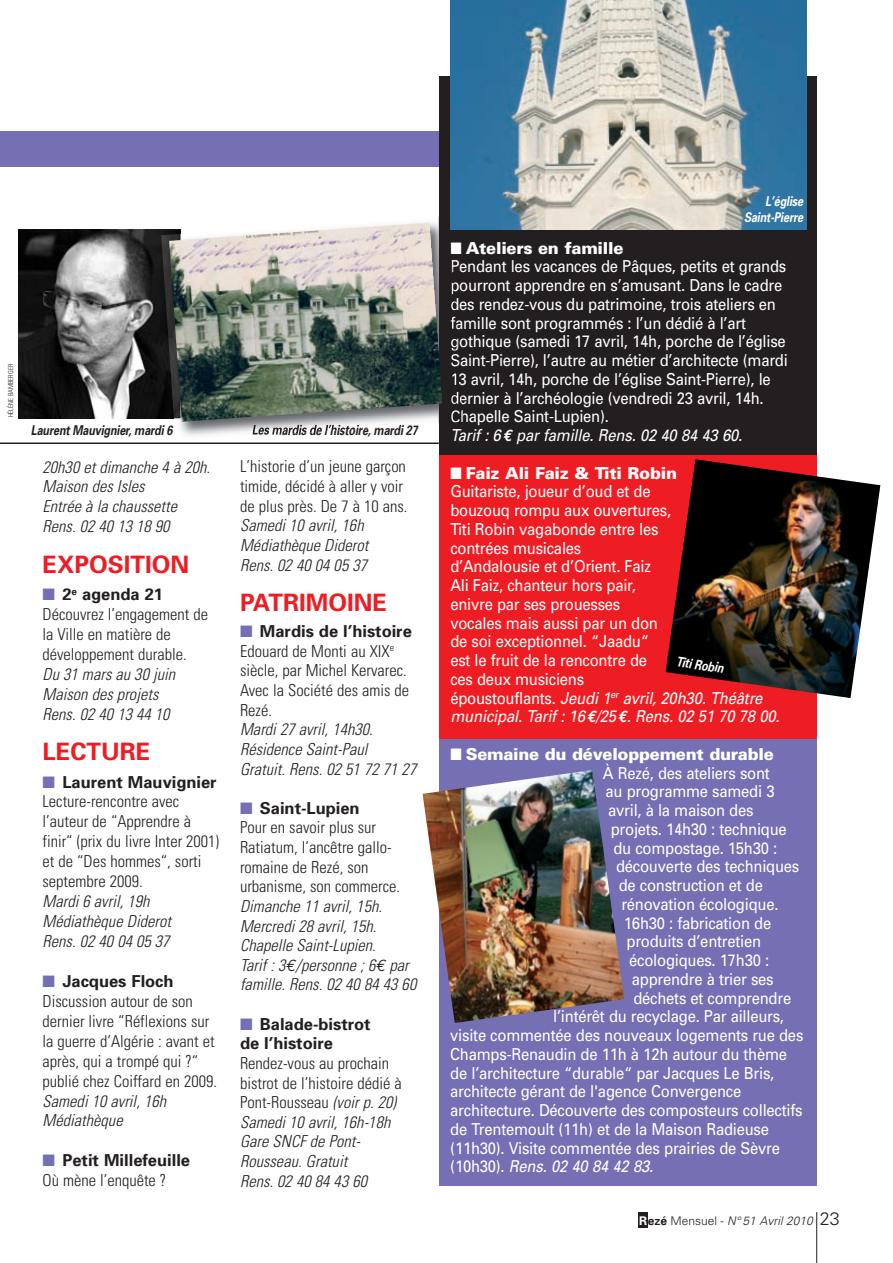
<style>
.page{position:relative;width:893px;height:1263px;background:#fff}
.page>*{position:absolute;margin:0;border:0;box-sizing:border-box;transform-origin:0 0}
.t1{font:700 24px "Univers";color:#ee1d23}
.t2{font:16.5px/18.8px "Univers";letter-spacing:-.015em;color:#fff;scale:.9 1}
.t3{font:300 condensed 16.5px/20px "Univers";color:#231f20}
.t4{font:italic 300 condensed 16.5px/19.6px "Univers";letter-spacing:.005em;color:#231f20}
.t5{font:700 16.5px/20px "Univers";color:#231f20}
.t6{font:900 16.5px "Univers";letter-spacing:-.015em;color:#fff}
.t7{font:italic 16.5px "Univers";letter-spacing:-.01em;color:#fff;scale:.9 1}
.t8{font:italic 700 13.5px "Univers";letter-spacing:-.01em;color:#231f20;scale:.8 1}
.t9{font:italic 700 13.5px/16.2px "Univers";letter-spacing:-.01em;color:#fff;text-align:right;scale:.8 1}
.t10{font:italic 300 12px "Univers";letter-spacing:.005em;color:#231f20}
.t11{font:300 condensed 6.75px "Univers";color:#231f20}
.s1{color:#756fb3}
.s2{font-weight:700;font-stretch:normal}
.s3{font-weight:300;font-stretch:condensed}
.s4{font-family:"Euro Mono";font-weight:400;font-stretch:normal}
.s5{font-style:normal}
.s6{font-weight:900}
.s7{font-style:italic}
.s8{font-family:"Euro Mono";font-weight:700;font-style:italic}
.s9{font-weight:700;font-style:normal;color:#fff}
.s10{font-weight:700;font-style:normal}
.s11{font-style:normal;font-size:18px}
</style>
<div class="page">
<div style="left:0;top:132px;width:816px;height:35px;background:#756fb3"></div>
<hr style="left:0;top:442px;width:439px;height:2px;background:#231f20">
<img style="left:18px;top:230px;width:151px;height:188px">
<div style="left:439px;top:77px;width:377px;height:1109px;background:#231f20"></div>
<div style="left:439px;top:737px;width:377px;height:449px;background:#756fb3"></div>
<div style="left:439px;top:455px;width:377px;height:284px;background:#ee1d23"></div>
<img style="left:450px;top:0;width:357px;height:230px">
<img style="left:666px;top:459px;width:214px;height:239px">
<img style="left:423px;top:770px;width:201px;height:253px">
<hr style="left:816px;top:1212px;width:1px;height:51px;background:#231f20">
<div style="left:638px;top:1212px;width:10px;height:15px;background:#231f20"></div>
<img style="left:179px;top:216px;width:260px;height:220px">
<img style="left:161px;top:234px;width:8px;height:184px">
<img style="left:252px;top:425px;width:93px;height:10px">
<img style="left:450px;top:215px;width:13px;height:208px">
<svg style="left:452px;top:261px;width:1px;height:12px"></svg>
<svg style="left:452px;top:281px;width:2px;height:13px"></svg>
<svg style="left:451px;top:300px;width:4px;height:10px"></svg>
<img style="left:451px;top:316px;width:6px;height:14px">
<img style="left:451px;top:337px;width:7px;height:14px">
<img style="left:451px;top:354px;width:8px;height:14px">
<svg style="left:452px;top:373px;width:9px;height:13px"></svg>
<svg style="left:451px;top:392px;width:11px;height:12px"></svg>
<svg style="left:451px;top:410px;width:12px;height:12px"></svg>
<img style="left:169px;top:223px;width:273px;height:199px">
<p class="t11" style="left:8px;top:417px;width:55px;rotate:-90deg">HÉLÈNE BAMBERGER</p>
<p class="t8" style="left:31px;top:425px;width:179px">Laurent Mauvignier, mardi 6</p>
<p class="t8" style="left:252px;top:425px;width:209px">Les mardis de l’histoire, mardi 27</p>
<p class="t4" style="left:43px;top:458px;width:169px">20h30 et dimanche 4 à 20h.<br>Maison des Isles<br>Entrée à la chaussette<br>Rens. 02 40 13 18 90</p>
<h1 class="t1" style="left:43px;top:555px;width:148px">EXPOSITION</h1>
<p class="t3" style="left:43px;top:586px;width:167px"><span class="s1">■</span> <span class="s2">2</span><sup>e</sup> <span class="s2">agenda 21<br></span>Découvrez l’engagement de la Ville en matière de développement durable.</p>
<p class="t4" style="left:43px;top:665px;width:134px">Du 31 mars au 30 juin<br>Maison des projets<br>Rens. 02 40 13 44 10</p>
<h1 class="t1" style="left:43px;top:743px;width:109px">LECTURE</h1>
<p class="t3" style="left:43px;top:773px;width:178px"><span class="s1">■</span> <span class="s2">Laurent Mauvignier<br></span>Lecture-rencontre avec l’auteur de “Apprendre à finir“ (prix du livre Inter 2001) et de “Des hommes“, sorti septembre 2009.</p>
<p class="t4" style="left:43px;top:893px;width:130px">Mardi 6 avril, 19h<br>Médiathèque Diderot<br>Rens. 02 40 04 05 37</p>
<p class="t3" style="left:43px;top:972px;width:176px"><span class="s1">■</span> <span class="s2">Jacques Floch<br></span>Discussion autour de son dernier livre “Réflexions sur la guerre d’Algérie : avant et après, qui a trompé qui ?“ publié chez Coiffard en 2009.</p>
<p class="t4" style="left:43px;top:1092px;width:125px">Samedi 10 avril, 16h<br>Médiathèque</p>
<p class="t5" style="left:43px;top:1152px;width:149px"><span class="s1">■</span> Petit Millefeuille<br><span class="s3">Où mène l’enquête ?</span></p>
<p class="t3" style="left:240px;top:458px;width:169px">L’historie d’un jeune garçon timide, décidé à aller y voir de plus près. De 7 à 10 ans.</p>
<p class="t4" style="left:240px;top:517px;width:130px">Samedi 10 avril, 16h<br>Médiathèque Diderot<br>Rens. 02 40 04 05 37</p>
<h1 class="t1" style="left:240px;top:593px;width:148px">PATRIMOINE</h1>
<p class="t3" style="left:240px;top:623px;width:173px"><span class="s1">■</span> <span class="s2">Mardis de l’histoire<br></span>Edouard de Monti au XIX<sup>e </sup>siècle, par Michel Kervarec.<br>Avec la Société des amis de<br>Rezé.</p>
<p class="t4" style="left:240px;top:721px;width:178px">Mardi 27 avril, 14h30.<br>Résidence Saint-Paul<br>Gratuit. Rens. 02 51 72 71 27</p>
<p class="t3" style="left:240px;top:800px;width:162px"><span class="s1">■</span> <span class="s2">Saint-Lupien<br></span>Pour en savoir plus sur<br>Ratiatum, l’ancêtre gallo&shy;romaine de Rezé, son urbanisme, son commerce.</p>
<p class="t4" style="left:240px;top:898px;width:178px">Dimanche 11 avril, 15h.<br>Mercredi 28 avril, 15h.<br>Chapelle Saint-Lupien.<br>Tarif : 3<span class="s4">€</span>/personne ; 6<span class="s4">€</span> par famille. Rens. 02 40 84 43 60</p>
<p class="t5" style="left:240px;top:1015px;width:132px"><span class="s1">■</span> Balade-bistrot de l’histoire</p>
<p class="t4" style="left:240px;top:1055px;width:163px"><span class="s5">Rendez-vous au prochain bistrot de l’histoire dédié à<br>Pont-Rousseau</span> (voir p. 20)<br>Samedi 10 avril, 16h-18h<br>Gare SNCF de Pont-<br>Rousseau. Gratuit<br>Rens. 02 40 84 43 60</p>
<p class="t9" style="left:744px;top:194px;width:75px">L’église<br>Saint-Pierre</p>
<p class="t2" style="left:450px;top:240px;width:377px">■ <span class="s6">Ateliers en famille<br></span>Pendant les vacances de Pâques, petits et grands pourront apprendre en s’amusant. Dans le cadre des rendez-vous du patrimoine, trois ateliers en famille sont programmés : l’un dédié à l’art gothique (samedi 17 avril, 14h, porche de l’église Saint-Pierre), l’autre au métier d’architecte (mardi 13 avril, 14h, porche de l’église Saint-Pierre), le dernier à l’archéologie (vendredi 23 avril, 14h.<br>Chapelle Saint-Lupien).<br><span class="s7">Tarif : 6</span> <span class="s8">€</span> <span class="s7">par famille. Rens. 02 40 84 43 60.</span></p>
<p class="t2" style="left:450px;top:465px;width:367px">■ <span class="s6">Faiz Ali Faiz &amp; Titi Robin<br></span>Guitariste, joueur d’oud et de<br>bouzouq rompu aux ouvertures,<br>Titi Robin vagabonde entre les<br>contrées musicales<br>d’Andalousie et d’Orient. Faiz<br>Ali Faiz, chanteur hors pair,<br>enivre par ses prouesses<br>vocales mais aussi par un don<br>de soi exceptionnel. “Jaadu“<br>est le fruit de la rencontre de<br>ces deux musiciens<br>époustouflants. <span class="s7">Jeudi 1</span><sup>er</sup> <span class="s7">avril, 20h30. Théâtre municipal. Tarif : 16</span> <span class="s8">€</span><span class="s7">/25</span> <span class="s8">€</span><span class="s7">. Rens. 02 51 70 78 00.</span></p>
<p class="t6" style="left:450px;top:748px;width:325px">■ Semaine du développement durable</p>
<p class="t2" style="left:603px;top:765px;width:187px">À Rezé, des ateliers sont</p>
<p class="t2" style="left:606px;top:784px;width:189px">au programme samedi 3</p>
<p class="t2" style="left:608px;top:802px;width:163px">avril, à la maison des</p>
<p class="t2" style="left:611px;top:821px;width:197px">projets. 14h30 : technique</p>
<p class="t2" style="left:613px;top:840px;width:184px">du compostage. 15h30 :</p>
<p class="t2" style="left:616px;top:859px;width:205px">découverte des techniques</p>
<p class="t2" style="left:619px;top:877px;width:162px">de construction et de</p>
<p class="t2" style="left:621px;top:896px;width:176px">rénovation écologique.</p>
<p class="t2" style="left:624px;top:915px;width:165px">16h30 : fabrication de</p>
<p class="t2" style="left:627px;top:934px;width:151px">produits d’entretien</p>
<p class="t2" style="left:629px;top:952px;width:157px">écologiques. 17h30 :</p>
<p class="t2" style="left:632px;top:971px;width:159px">apprendre à trier ses</p>
<p class="t2" style="left:633px;top:990px;width:177px">déchets et comprendre</p>
<p class="t2" style="left:553px;top:1009px;width:258px">l’intérêt du recyclage. Par ailleurs,</p>
<p class="t2" style="left:450px;top:1027px;width:394px">visite commentée des nouveaux logements rue des</p>
<p class="t2" style="left:450px;top:1046px;width:376px">Champs-Renaudin de 11h à 12h autour du thème</p>
<p class="t2" style="left:450px;top:1065px;width:362px">de l’architecture “durable“ par Jacques Le Bris,</p>
<p class="t2" style="left:450px;top:1084px;width:325px">architecte gérant de l'agence Convergence</p>
<p class="t2" style="left:450px;top:1102px;width:393px">architecture. Découverte des composteurs collectifs</p>
<p class="t2" style="left:450px;top:1121px;width:356px">de Trentemoult (11h) et de la Maison Radieuse</p>
<p class="t2" style="left:450px;top:1140px;width:368px">(11h30). Visite commentée des prairies de Sèvre</p>
<p class="t7" style="left:450px;top:1160px;width:227px"><span class="s5">(10h30).</span> Rens. 02 40 84 42 83.</p>
<p class="t10" style="left:639px;top:1217px;width:202px"><span class="s9">R</span><span class="s10">ezé</span> <span class="s5">Mensuel -</span> N° 51 Avril 2010 <span class="s11">23</span></p>
<p class="t9" style="left:677px;top:655px;width:61px;rotate:8deg">Titi Robin</p>
</div>
